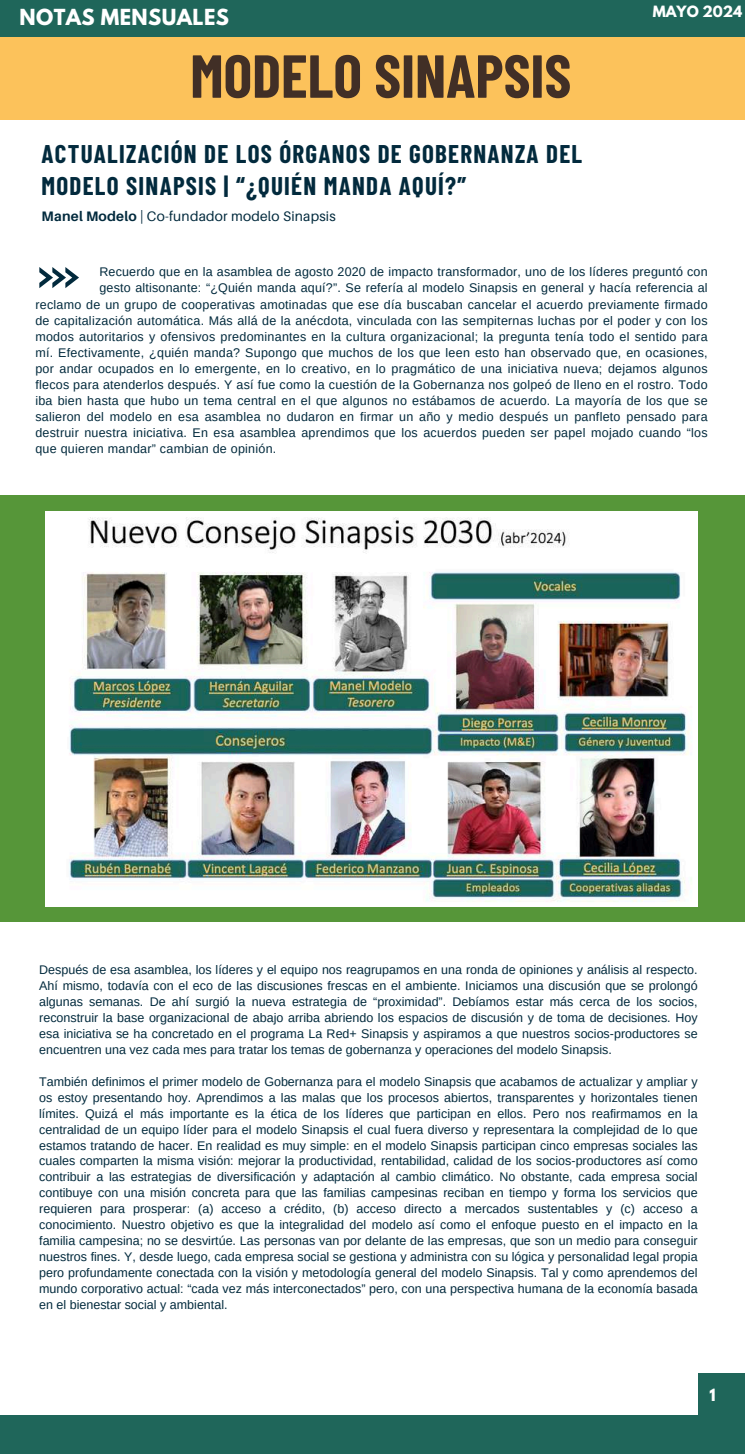
<style>
.page{position:relative;width:745px;height:1454px;background:#fff}
.page>*{position:absolute;margin:0;border:0;box-sizing:border-box;transform-origin:0 0}
.t1{font:700 60.5px "Barlow Condensed";color:#412f26}
.t2{font:700 25px/31.9px "Barlow Condensed";letter-spacing:.05em;color:#022a3d}
.t3{font:700 19.62px "League Spartan";letter-spacing:.02em;color:#fff}
.t4{font:700 15px "League Spartan";color:#fff}
.t5{font:13.75px "Aileron";letter-spacing:.015em;color:#022a3d}
.t6{font:700 13.75px "League Spartan";color:#fff}
.t7{font:12.5px/16px "Arimo";letter-spacing:.005em;color:#022a3d;text-align:justify}
.s1{font-weight:700}
</style>
<div class="page">
<svg style="left:39px;top:267px;width:40px;height:21px"></svg>
<div style="left:0;top:0;width:744px;height:38px;background:#1f665a"></div>
<div style="left:0;top:37px;width:744px;height:82px;background:#fcc25b"></div>
<div style="left:0;top:1415px;width:744px;height:38px;background:#1f665a"></div>
<div style="left:698px;top:1373px;width:46px;height:47px;background:#1f665a"></div>
<div style="left:0;top:495px;width:744px;height:426px;background:#569639"></div>
<img style="left:45px;top:511px;width:652px;height:395px">
<h3 class="t3" style="left:20px;top:7px;width:211px">NOTAS MENSUALES</h3>
<p class="t6" style="left:652px;top:5px;width:91px">MAYO 2024</p>
<h1 class="t1" style="left:190px;top:37px;width:382px">MODELO SINAPSIS</h1>
<h2 class="t2" style="left:42px;top:137px;width:542px">ACTUALIZACIÓN DE LOS ÓRGANOS DE GOBERNANZA DEL<br>MODELO SINAPSIS | “¿QUIÉN MANDA AQUÍ?”</h2>
<p class="t5" style="left:42px;top:208px;width:295px"><span class="s1">Manel Modelo</span> | Co-fundador modelo Sinapsis</p>
<p class="t7" style="left:99px;top:264px;width:609px">Recuerdo que en la asamblea de agosto 2020 de impacto transformador, uno de los líderes preguntó con gesto altisonante: “¿Quién manda aquí?”. Se refería al modelo Sinapsis en general y hacía referencia al reclamo de</p>
<p class="t7" style="left:35px;top:297px;width:673px">reclamo de un grupo de cooperativas amotinadas que ese día buscaban cancelar el acuerdo previamente firmado de capitalización automática. Más allá de la anécdota, vinculada con las sempiternas luchas por el poder y con los modos autoritarios y ofensivos predominantes en la cultura organizacional; la pregunta tenía todo el sentido para mí. Efectivamente, ¿quién manda? Supongo que muchos de los que leen esto han observado que, en ocasiones, por andar ocupados en lo emergente, en lo creativo, en lo pragmático de una iniciativa nueva; dejamos algunos flecos para atenderlos después. Y así fue como la cuestión de la Gobernanza nos golpeó de lleno en el rostro. Todo iba bien hasta que hubo un tema central en el que algunos no estábamos de acuerdo. La mayoría de los que se salieron del modelo en esa asamblea no dudaron en firmar un año y medio después un panfleto pensado para destruir nuestra iniciativa. En esa asamblea aprendimos que los acuerdos pueden ser papel mojado cuando “los que quieren mandar” cambian de opinión.</p>
<p class="t7" style="left:39px;top:961px;width:659px">Después de esa asamblea, los líderes y el equipo nos reagrupamos en una ronda de opiniones y análisis al respecto.<br>Ahí mismo, todavía con el eco de las discusiones frescas en el ambiente. Iniciamos una discusión que se prolongó algunas semanas. De ahí surgió la nueva estrategia de “proximidad”. Debíamos estar más cerca de los socios, reconstruir la base organizacional de abajo arriba abriendo los espacios de discusión y de toma de decisiones. Hoy esa iniciativa se ha concretado en el programa La Red+ Sinapsis y aspiramos a que nuestros socios-productores se encuentren una vez cada mes para tratar los temas de gobernanza y operaciones del modelo Sinapsis.</p>
<p class="t7" style="left:39px;top:1073px;width:659px">También definimos el primer modelo de Gobernanza para el modelo Sinapsis que acabamos de actualizar y ampliar y os estoy presentando hoy. Aprendimos a las malas que los procesos abiertos, transparentes y horizontales tienen límites. Quizá el más importante es la ética de los líderes que participan en ellos. Pero nos reafirmamos en la centralidad de un equipo líder para el modelo Sinapsis el cual fuera diverso y representara la complejidad de lo que estamos tratando de hacer. En realidad es muy simple: en el modelo Sinapsis participan cinco empresas sociales las cuales comparten la misma visión: mejorar la productividad, rentabilidad, calidad de los socios-productores así como contribuir a las estrategias de diversificación y adaptación al cambio climático. No obstante, cada empresa social contibuye con una misión concreta para que las familias campesinas reciban en tiempo y forma los servicios que requieren para prosperar: (a) acceso a crédito, (b) acceso directo a mercados sustentables y (c) acceso a conocimiento. Nuestro objetivo es que la integralidad del modelo así como el enfoque puesto en el impacto en la familia campesina; no se desvirtúe. Las personas van por delante de las empresas, que son un medio para conseguir nuestros fines. Y, desde luego, cada empresa social se gestiona y administra con su lógica y personalidad legal propia pero profundamente conectada con la visión y metodología general del modelo Sinapsis. Tal y como aprendemos del mundo corporativo actual: “cada vez más interconectados” pero, con una perspectiva humana de la economía basada en el bienestar social y ambiental.</p>
<p class="t4" style="left:709px;top:1386px;width:8px">1</p>
</div>
